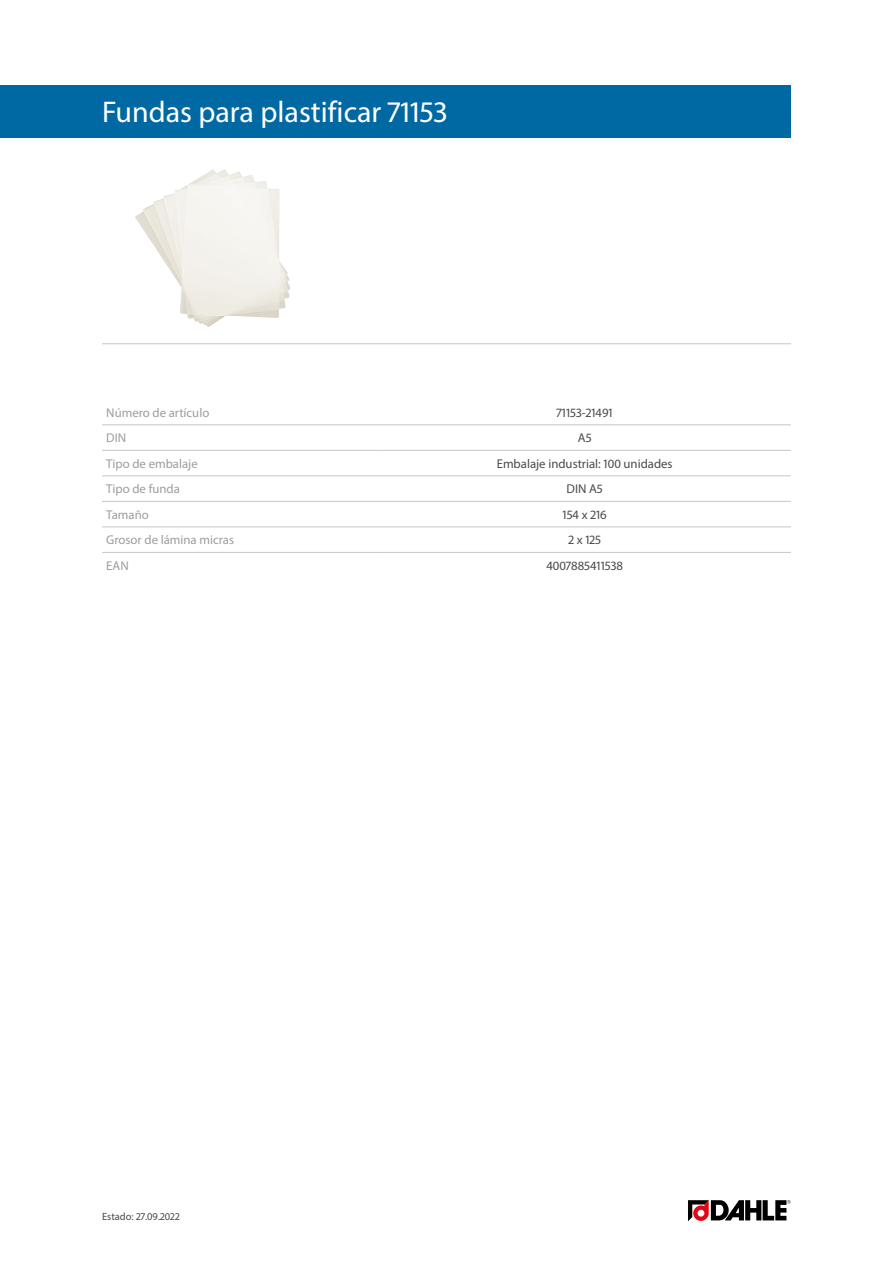
<style>
.page{position:relative;width:893px;height:1263px;background:#fff}
.page>*{position:absolute;margin:0;border:0;box-sizing:border-box;transform-origin:0 0}
.Produktname{font:30px "Myriad Pro";color:#fff}
.Produkttabelle_Links{font:12.75px "Myriad Pro";color:#9d9d9c}
.Produkttabelle_Zentr{font:12.75px "Myriad Pro";color:#4a4a49}
.t1{font:10.5px "Myriad Pro";color:#4a4a49}
</style>
<div class="page">
<img style="left:135px;top:169px;width:155px;height:158px">
<hr style="left:102px;top:343px;width:689px;height:1px;background:#c6c6c6">
<svg style="left:688px;top:1200px;width:103px;height:21px"></svg>
<div style="left:0;top:85px;width:791px;height:53px;background:#0069a4"></div>
<hr style="left:102px;top:424px;width:276px;height:1px;background:#c6c6c6">
<hr style="left:378px;top:424px;width:413px;height:1px;background:#c6c6c6">
<hr style="left:102px;top:450px;width:276px;height:1px;background:#c6c6c6">
<hr style="left:378px;top:450px;width:413px;height:1px;background:#c6c6c6">
<hr style="left:102px;top:475px;width:276px;height:1px;background:#c6c6c6">
<hr style="left:378px;top:475px;width:413px;height:1px;background:#c6c6c6">
<hr style="left:102px;top:501px;width:276px;height:1px;background:#c6c6c6">
<hr style="left:378px;top:501px;width:413px;height:1px;background:#c6c6c6">
<hr style="left:102px;top:526px;width:276px;height:1px;background:#c6c6c6">
<hr style="left:378px;top:526px;width:413px;height:1px;background:#c6c6c6">
<hr style="left:102px;top:552px;width:276px;height:1px;background:#c6c6c6">
<hr style="left:378px;top:552px;width:413px;height:1px;background:#c6c6c6">
<p class="Produktname" style="left:102px;top:94px;width:347px">Fundas para plastificar 71153</p>
<p class="Produkttabelle_Links" style="left:106px;top:405px;width:105px">Número de artículo</p>
<p class="Produkttabelle_Zentr" style="left:557px;top:405px;width:58px">71153-21491</p>
<p class="Produkttabelle_Links" style="left:106px;top:430px;width:21px">DIN</p>
<p class="Produkttabelle_Zentr" style="left:578px;top:430px;width:15px">A5</p>
<p class="Produkttabelle_Links" style="left:106px;top:456px;width:93px">Tipo de embalaje</p>
<p class="Produkttabelle_Zentr" style="left:497px;top:456px;width:177px">Embalaje industrial: 100 unidades</p>
<p class="Produkttabelle_Links" style="left:106px;top:481px;width:75px">Tipo de funda</p>
<p class="Produkttabelle_Zentr" style="left:566px;top:481px;width:38px">DIN A5</p>
<p class="Produkttabelle_Links" style="left:106px;top:507px;width:44px">Tamaño</p>
<p class="Produkttabelle_Zentr" style="left:563px;top:507px;width:46px">154 x 216</p>
<p class="Produkttabelle_Links" style="left:106px;top:532px;width:129px">Grosor de lámina micras</p>
<p class="Produkttabelle_Zentr" style="left:568px;top:532px;width:34px">2 x 125</p>
<p class="Produkttabelle_Links" style="left:106px;top:558px;width:24px">EAN</p>
<p class="Produkttabelle_Zentr" style="left:546px;top:558px;width:78px">4007885411538</p>
<p class="t1" style="left:102px;top:1210px;width:79px">Estado: 27.09.2022</p>
</div>
